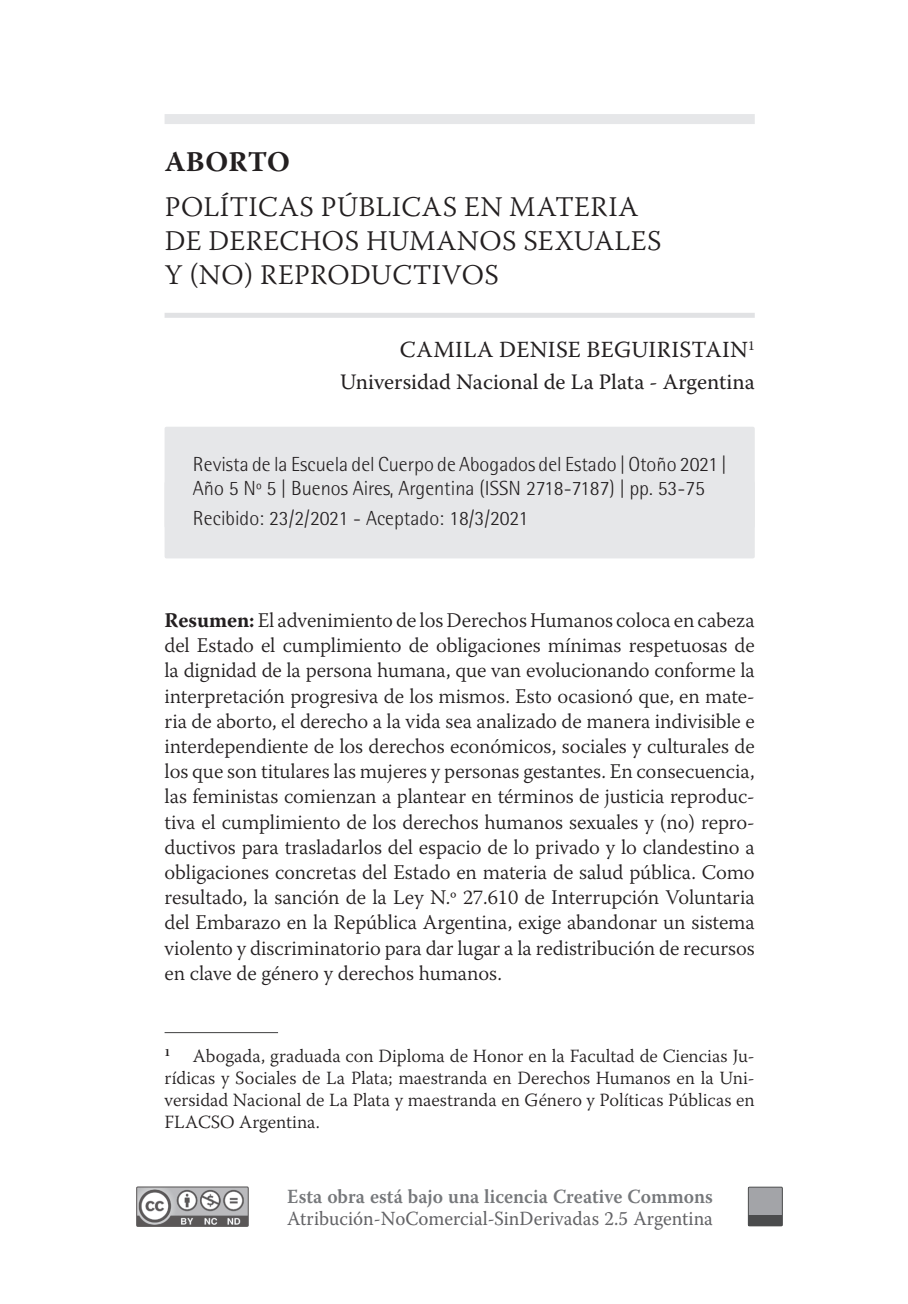
<style>
.page{position:relative;width:908px;height:1304px;background:#fff}
.page>*{position:absolute;margin:0;border:0;box-sizing:border-box;transform-origin:0 0}
.titulo-filete-inf{font:300 28.4px/34px "Warnock Pro";letter-spacing:.015em;color:#231f20}
.titulo-filete-sup{font:700 28.4px "Warnock Pro";letter-spacing:.01em;color:#231f20}
.autor{font:23px "Warnock Pro";letter-spacing:.015em;color:#231f20}
.autor-datos{font:22px "Warnock Pro";color:#231f20}
.resumen{font:300 20.8px/25.2px "Warnock Pro";letter-spacing:-.005em;color:#231f20;text-align:justify}
.cuadro-articulo{font:300 20.4px/24.4px "Rotis Semi Sans";color:#231f20}
.zocalos-impar{font:20px/22px "Warnock Pro";color:#636366;scale:.95 1}
.Nota{font:300 18.6px/22px "Warnock Pro";color:#231f20;text-align:justify}
.s1{font-weight:700}
.s2{font-weight:600;color:#76787b}
</style>
<div class="page">
<div style="left:164px;top:114px;width:590px;height:10px;background:#e6e7e9"></div>
<div style="left:164px;top:313px;width:590px;height:5px;background:#e1e2e4"></div>
<div style="left:164px;top:427px;width:590px;height:101px;background:#e6e7e9;border-radius:2px"></div>
<div style="left:164px;top:481px;width:590px;height:77px;background:#e6e7e9;border-radius:2px"></div>
<hr style="left:164px;top:1032px;width:114px;height:1px;background:#3e3e3f">
<img style="left:138px;top:1188px;width:108px;height:37px">
<div style="left:136px;top:1186px;width:112px;height:41px;border:1px solid #231f20"></div>
<div style="left:748px;top:1187px;width:34px;height:39px;background:#a3a4a8"></div>
<div style="left:747px;top:1187px;width:35px;height:39px;border:1px solid #4b4c4d"></div>
<div style="left:748px;top:1215px;width:33px;height:11px;background:#4b4c4d"></div>
<p class="titulo-filete-sup" style="left:165px;top:145px;width:127px">ABORTO</p>
<p class="titulo-filete-inf" style="left:165px;top:190px;width:498px">POLÍTICAS PÚBLICAS EN MATERIA<br>DE DERECHOS HUMANOS SEXUALES<br>Y (NO) REPRODUCTIVOS</p>
<p class="autor" style="left:399px;top:336px;width:356px">CAMILA DENISE BEGUIRISTAIN<sup>1</sup></p>
<p class="autor-datos" style="left:340px;top:369px;width:416px">Universidad Nacional de La Plata - Argentina</p>
<p class="cuadro-articulo" style="left:193px;top:452px;width:534px">Revista de la Escuela del Cuerpo de Abogados del Estado | Otoño 2021 |<br>Año 5 Nº 5 | Buenos Aires, Argentina (ISSN 2718-7187) | pp. 53-75</p>
<p class="cuadro-articulo" style="left:193px;top:506px;width:336px">Recibido: 23/2/2021 - Aceptado: 18/3/2021</p>
<p class="resumen" style="left:164px;top:607px;width:591px"><span class="s1">Resumen:</span> El advenimiento de los Derechos Humanos coloca en cabeza del Estado el cumplimiento de obligaciones mínimas respetuosas de la dignidad de la persona humana, que van evolucionando conforme la interpretación progresiva de los mismos. Esto ocasionó que, en mate&shy;ria de aborto, el derecho a la vida sea analizado de manera indivisible e interdependiente de los derechos económicos, sociales y culturales de los que son titulares las mujeres y personas gestantes. En consecuencia, las feministas comienzan a plantear en términos de justicia reproduc&shy;tiva el cumplimiento de los derechos humanos sexuales y (no) repro&shy;ductivos para trasladarlos del espacio de lo privado y lo clandestino a obligaciones concretas del Estado en materia de salud pública. Como resultado, la sanción de la Ley N.º 27.610 de Interrupción Voluntaria del Embarazo en la República Argentina, exige abandonar un sistema violento y discriminatorio para dar lugar a la redistribución de recursos en clave de género y derechos humanos.</p>
<p class="Nota" style="left:164px;top:1045px;width:591px"><sup>1</sup> Abogada, graduada con Diploma de Honor en la Facultad de Ciencias Ju&shy;rídicas y Sociales de La Plata; maestranda en Derechos Humanos en la Uni&shy;versidad Nacional de La Plata y maestranda en Género y Políticas Públicas en FLACSO Argentina.</p>
<p class="zocalos-impar" style="left:287px;top:1185px;width:449px"><span class="s2">Esta obra está bajo una licencia Creative Commons<br></span>Atribución-NoComercial-SinDerivadas 2.5 Argentina</p>
</div>
